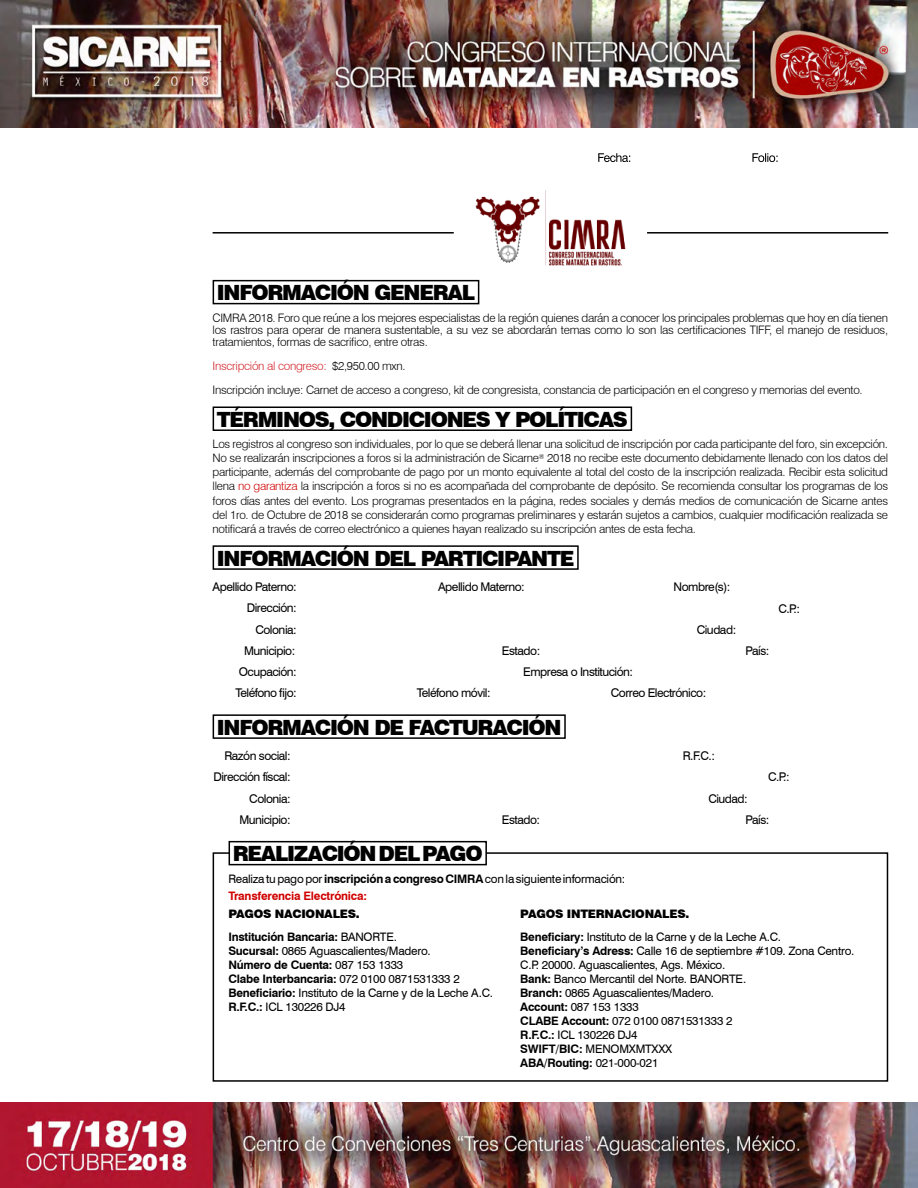
<style>
.page{position:relative;width:918px;height:1188px;background:#fff}
.page>*{position:absolute;margin:0;border:0;box-sizing:border-box;transform-origin:0 0}
.t1{font:900 21px "Swiss 721 BT";letter-spacing:-.06em;color:#000}
.t2{font:12px/21.5px "Swiss 721 BT";letter-spacing:-.04em;color:#000;text-align:right}
.t3{font:300 11.7px/14.1px "Swiss 721 BT";letter-spacing:-.025em;color:#000;text-align:justify}
.t4{font:11.7px/14.1px "Swiss 721 BT";letter-spacing:-.02em;color:#000}
.t5{font:900 11.7px "Swiss 721 BT";letter-spacing:-.02em;color:#000}
.t6{font:700 11.7px/23.1px "Swiss 721 BT";letter-spacing:-.02em;color:#000}
.t7{font:700 11.7px "Swiss 721 BT";letter-spacing:-.02em;color:#d00000}
.s1{color:#d2232a}
.s2{color:#d00000}
.s3{font-weight:700}
.s4{font-weight:900}
.s5{font-weight:400}
</style>
<div class="page">
<div style="left:213px;top:852px;width:675px;height:230px;border:2px solid #000"></div>
<img style="left:0;top:0;width:918px;height:128px">
<img style="left:0;top:1103px;width:918px;height:85px">
<div style="left:213px;top:280px;width:266px;height:24px;border:2px solid #000"></div>
<div style="left:213px;top:407px;width:419px;height:24px;border:2px solid #000"></div>
<div style="left:213px;top:545px;width:366px;height:25px;border:2px solid #000"></div>
<div style="left:213px;top:714px;width:353px;height:25px;border:2px solid #000"></div>
<div style="left:229px;top:842px;width:257px;height:23px;background:#fff"></div>
<div style="left:229px;top:841px;width:258px;height:24px;border:2px solid #000"></div>
<svg style="left:752px;top:153px;width:26px;height:9px"></svg>
<svg style="left:598px;top:153px;width:32px;height:9px"></svg>
<img style="left:476px;top:190px;width:149px;height:76px">
<hr style="left:213px;top:232px;width:241px;height:2px;background:#000">
<hr style="left:647px;top:232px;width:241px;height:2px;background:#000">
<h1 class="t1" style="left:217px;top:280px;width:260px">INFORMACIÓN GENERAL</h1>
<p class="t3" style="left:213px;top:312px;width:677px;line-height:12px">CIMRA 2018. Foro que reúne a los mejores especialistas de la región quienes darán a conocer los principales problemas que hoy en día tienen los rastros para operar de manera sustentable, a su vez se abordarán temas como lo son las certificaciones TIFF, el manejo de residuos, tratamientos, formas de sacrifico, entre otras.</p>
<p class="t3" style="left:213px;top:354px;width:652px;line-height:24px"><span class="s1">Inscripción al congreso:</span> $2,950.00 mxn.<br>Inscripción incluye: Carnet de acceso a congreso, kit de congresista, constancia de participación en el congreso y memorias del evento.</p>
<h1 class="t1" style="left:217px;top:406px;width:140px">TÉRMINOS, CON</h1>
<h1 class="t1" style="left:387px;top:406px;width:60px">DICIONE</h1>
<h1 class="t1" style="left:476px;top:406px;width:154px">S Y POLÍTICAS</h1>
<p class="t3" style="left:213px;top:437px;width:677px">Los registros al congreso son individuales, por lo que se deberá llenar una solicitud de inscripción por cada participante del foro, sin excepción.<br>No se realizarán inscripciones a foros si la administración de Sicarne<sup>®</sup> 2018 no recibe este documento debidamente llenado con los datos del participante, además del comprobante de pago por un monto equivalente al total del costo de la inscripción realizada. Recibir esta solicitud llena <span class="s2">no garantiza</span> la inscripción a foros si no es acompañada del comprobante de depósito. Se recomienda consultar los programas de los foros días antes del evento. Los programas presentados en la página, redes sociales y demás medios de comunicación de Sicarne antes del 1ro. de Octubre de 2018 se considerarán como programas preliminares y estarán sujetos a cambios, cualquier modificación realizada se notificará a través de correo electrónico a quienes hayan realizado su inscripción antes de esta fecha.</p>
<h1 class="t1" style="left:217px;top:545px;width:359px">INFORMACIÓN DEL PARTICIPANTE</h1>
<p class="t2" style="left:213px;top:575px;width:86px">Apellido Paterno:</p>
<p class="t2" style="left:438px;top:575px;width:88px">Apellido Materno:</p>
<p class="t2" style="left:674px;top:575px;width:58px">Nombre(s):</p>
<p class="t2" style="left:247px;top:597px;width:52px">Dirección:</p>
<p class="t2" style="left:778px;top:597px;width:23px">C.P.:</p>
<p class="t2" style="left:697px;top:618px;width:41px">Ciudad:</p>
<p class="t2" style="left:244px;top:618px;width:54px">Colonia:<br>Municipio:</p>
<p class="t2" style="left:502px;top:639px;width:40px">Estado:</p>
<p class="t2" style="left:745px;top:639px;width:26px">País:</p>
<p class="t2" style="left:239px;top:661px;width:60px">Ocupación:</p>
<p class="t2" style="left:235px;top:682px;width:63px">Teléfono fijo:</p>
<p class="t2" style="left:417px;top:682px;width:75px">Teléfono móvil:</p>
<p class="t2" style="left:523px;top:661px;width:112px">Empresa o Institución:</p>
<p class="t2" style="left:611px;top:682px;width:97px">Correo Electrónico:</p>
<h1 class="t1" style="left:217px;top:714px;width:346px">INFORMACIÓN DE FACTURACIÓN</h1>
<p class="t2" style="left:213px;top:744px;width:79px">Razón social:<br>Dirección físcal:</p>
<p class="t2" style="left:683px;top:745px;width:34px">R.F.C.:</p>
<p class="t2" style="left:768px;top:766px;width:23px">C.P.:</p>
<p class="t2" style="left:249px;top:787px;width:43px">Colonia:</p>
<p class="t2" style="left:708px;top:787px;width:41px">Ciudad:</p>
<p class="t2" style="left:502px;top:808px;width:40px">Estado:</p>
<p class="t2" style="left:745px;top:808px;width:26px">País:</p>
<p class="t2" style="left:239px;top:808px;width:53px">Municipio:</p>
<h1 class="t1" style="left:233px;top:841px;width:251px">REALIZACIÓN DEL PAGO</h1>
<p class="t4" style="left:228px;top:871px;width:399px">Realiza tu pago por <span class="s3">inscripción a congreso CIMRA</span> con la siguiente información:</p>
<p class="t5" style="left:228px;top:907px;width:57px">PAGOS NAC</p>
<p class="t5" style="left:301px;top:907px;width:14px">IONALE</p>
<p class="t7" style="left:228px;top:888px;width:140px">Transferencia Electrónica:</p>
<p class="t4" style="left:520px;top:902px;width:262px;line-height:23.1px;text-indent:157px"><span class="s4">S.<br></span><span class="s3">Beneficiary:</span> Instituto de la Carne y de la Leche A.C.</p>
<p class="t4" style="left:520px;top:943px;width:336px"><span class="s3">Beneficiary’s Adress:</span> Calle 16 de septiembre #109. Zona Centro.<br>C.P. 20000. Aguascalientes, Ags. México.<br><span class="s3">Bank:</span> Banco Mercantil del Norte. BANORTE.<br><span class="s3">Branch:</span> 0865 Aguascalientes/Madero.<br><span class="s3">Account:</span> 087 153 1333<br><span class="s3">CLABE Account:</span> 072 0100 0871531333 2<br><span class="s3">R.F.C.:</span> ICL 130226 DJ4<br><span class="s3">SWIFT/BIC:</span> MENOMXMTXXX<br><span class="s3">ABA/Routing:</span> 021-000-021</p>
<p class="t5" style="left:520px;top:907px;width:61px">PAGOS INTERNAC</p>
<p class="t5" style="left:631px;top:907px;width:14px">IONALE</p>
<p class="t6" style="left:228px;top:902px;width:170px;text-indent:120px"><span class="s4">S.<br></span>Institución Bancaria: <span class="s5">BANORTE.</span></p>
<p class="t4" style="left:228px;top:943px;width:266px"><span class="s3">Sucursal:</span> 0865 Aguascalientes/Madero.<br><span class="s3">Número de Cuenta:</span> 087 153 1333<br><span class="s3">Clabe Interbancaria:</span> 072 0100 0871531333 2<br><span class="s3">Beneficiario:</span> Instituto de la Carne y de la Leche A.C.<br><span class="s3">R.F.C.:</span> ICL 130226 DJ4</p>
</div>
